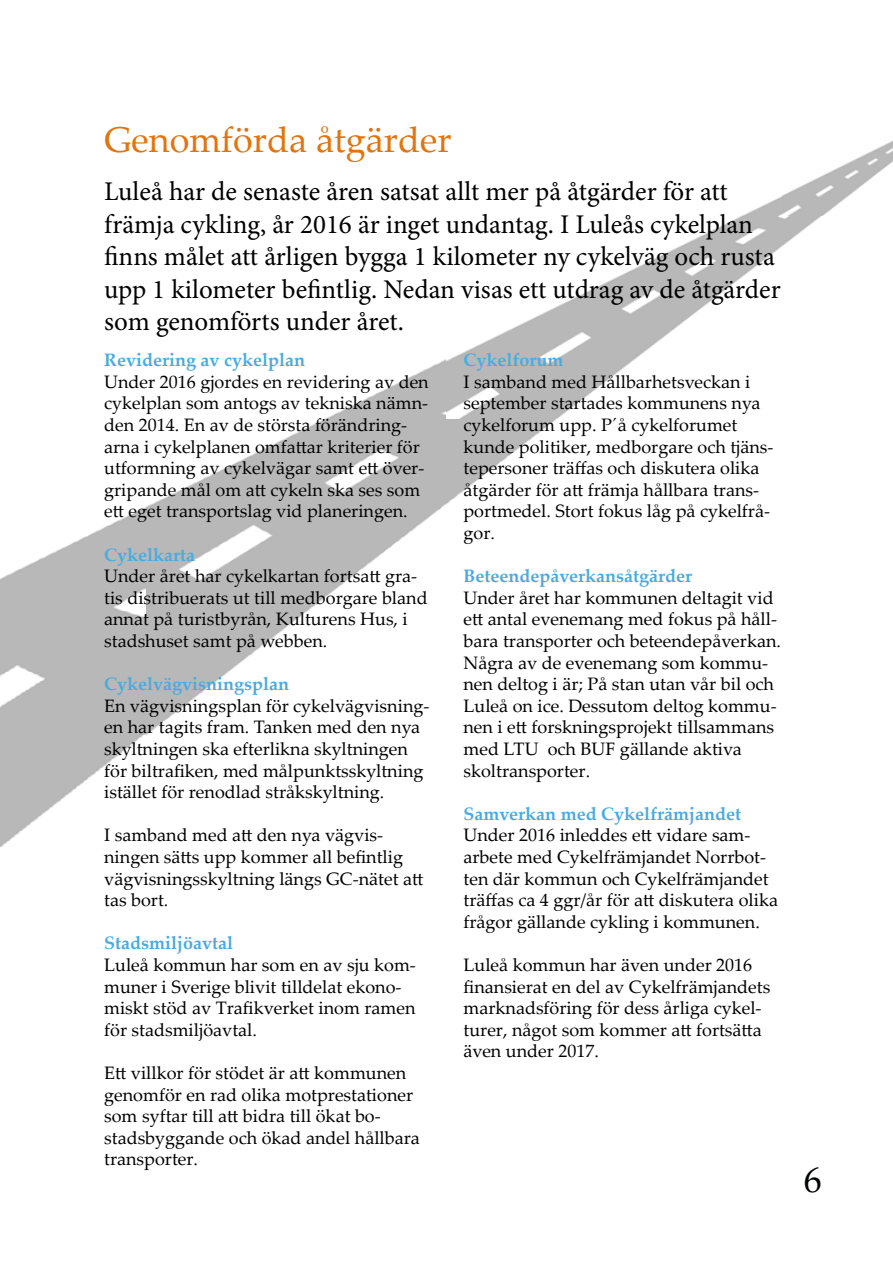
<style>
.page{position:relative;width:893px;height:1263px;background:#fff}
.page>*{position:absolute;margin:0;border:0;box-sizing:border-box;transform-origin:0 0}
.t1{font:36px "Palatino Linotype";color:#e4730b}
.t2{font:36px "Palatino Linotype";color:#020304}
.t3{font:27px/32.4px "Minion Pro";color:#000}
.t4{font:18px/21.6px "Palatino Linotype";color:#000}
.t5{font:700 18px "Palatino Linotype";color:#49abe1}
</style>
<div class="page">
<img style="left:0;top:359px;width:558px;height:377px">
<img style="left:446px;top:196px;width:378px;height:222px">
<img style="left:782px;top:140px;width:111px;height:75px">
<img style="left:0;top:587px;width:145px;height:261px">
<h1 class="t1" style="left:104px;top:114px;width:349px">Genomförda åtgärder</h1>
<p class="t3" style="left:104px;top:176px;width:678px">Luleå har de senaste åren satsat allt mer på åtgärder för att främja cykling, år 2016 är inget undantag. I Luleås cykelplan finns målet att årligen bygga 1 kilometer ny cykelväg och rusta upp 1 kilometer befintlig. Nedan visas ett utdrag av de åtgärder som genomförts under året.</p>
<p class="t5" style="left:463px;top:347px;width:102px">Cykelforum</p>
<p class="t4" style="left:463px;top:370px;width:312px">I samband med Hållbarhetsveckan i september startades kommunens nya cykelforum upp. P´å cykelforumet kunde politiker, medborgare och tjäns&shy;tepersoner träffas och diskutera olika åtgärder för att främja hållbara trans&shy;portmedel. Stort fokus låg på cykelfrå&shy;gor.</p>
<p class="t5" style="left:463px;top:563px;width:230px">Beteendepåverkansåtgärder</p>
<p class="t4" style="left:463px;top:586px;width:319px">Under året har kommunen deltagit vid ett antal evenemang med fokus på håll&shy;bara transporter och beteendepåverkan.<br>Några av de evenemang som kommu&shy;nen deltog i är; På stan utan vår bil och Luleå on ice. Dessutom deltog kommu&shy;nen i ett forskningsprojekt tillsammans med LTU och BUF gällande aktiva skoltransporter.</p>
<p class="t5" style="left:463px;top:801px;width:279px">Samverkan med Cykelfrämjandet</p>
<p class="t4" style="left:463px;top:824px;width:316px">Under 2016 inleddes ett vidare sam&shy;arbete med Cykelfrämjandet Norrbot&shy;ten där kommun och Cykelfrämjandet träffas ca 4 ggr/år för att diskutera olika frågor gällande cykling i kommunen.</p>
<p class="t4" style="left:463px;top:953px;width:308px">Luleå kommun har även under 2016 finansierat en del av Cykelfrämjandets marknadsföring för dess årliga cykel&shy;turer, något som kommer att fortsätta även under 2017.</p>
<p class="t5" style="left:104px;top:347px;width:202px">Revidering av cykelplan</p>
<p class="t4" style="left:104px;top:370px;width:326px">Under 2016 gjordes en revidering av den cykelplan som antogs av tekniska nämn&shy;den 2014. En av de största förändring&shy;arna i cykelplanen omfattar kriterier för utformning av cykelvägar samt ett över&shy;gripande mål om att cykeln ska ses som ett eget transportslag vid planeringen.</p>
<p class="t5" style="left:104px;top:542px;width:92px">Cykelkarta</p>
<p class="t4" style="left:104px;top:564px;width:325px">Under året har cykelkartan fortsatt gra&shy;tis distribuerats ut till medborgare bland annat på turistbyrån, Kulturens Hus, i stadshuset samt på webben.</p>
<p class="t5" style="left:104px;top:671px;width:186px">Cykelvägvisningsplan</p>
<p class="t4" style="left:104px;top:694px;width:327px">En vägvisningsplan för cykelvägvisning&shy;en har tagits fram. Tanken med den nya skyltningen ska efterlikna skyltningen för biltrafiken, med målpunktsskyltning istället för renodlad stråkskyltning.</p>
<p class="t4" style="left:104px;top:824px;width:321px">I samband med att den nya vägvis&shy;ningen sätts upp kommer all befintlig vägvisningsskyltning längs GC-nätet att tas bort.</p>
<p class="t5" style="left:104px;top:930px;width:130px">Stadsmiljöavtal</p>
<p class="t4" style="left:104px;top:953px;width:313px">Luleå kommun har som en av sju kom&shy;muner i Sverige blivit tilldelat ekono&shy;miskt stöd av Trafikverket inom ramen för stadsmiljöavtal.</p>
<p class="t4" style="left:104px;top:1061px;width:317px">Ett villkor för stödet är att kommunen genomför en rad olika motprestationer som syftar till att bidra till ökat bo&shy;stadsbyggande och ökad andel hållbara transporter.</p>
<h1 class="t2" style="left:804px;top:1154px;width:19px">6</h1>
</div>
